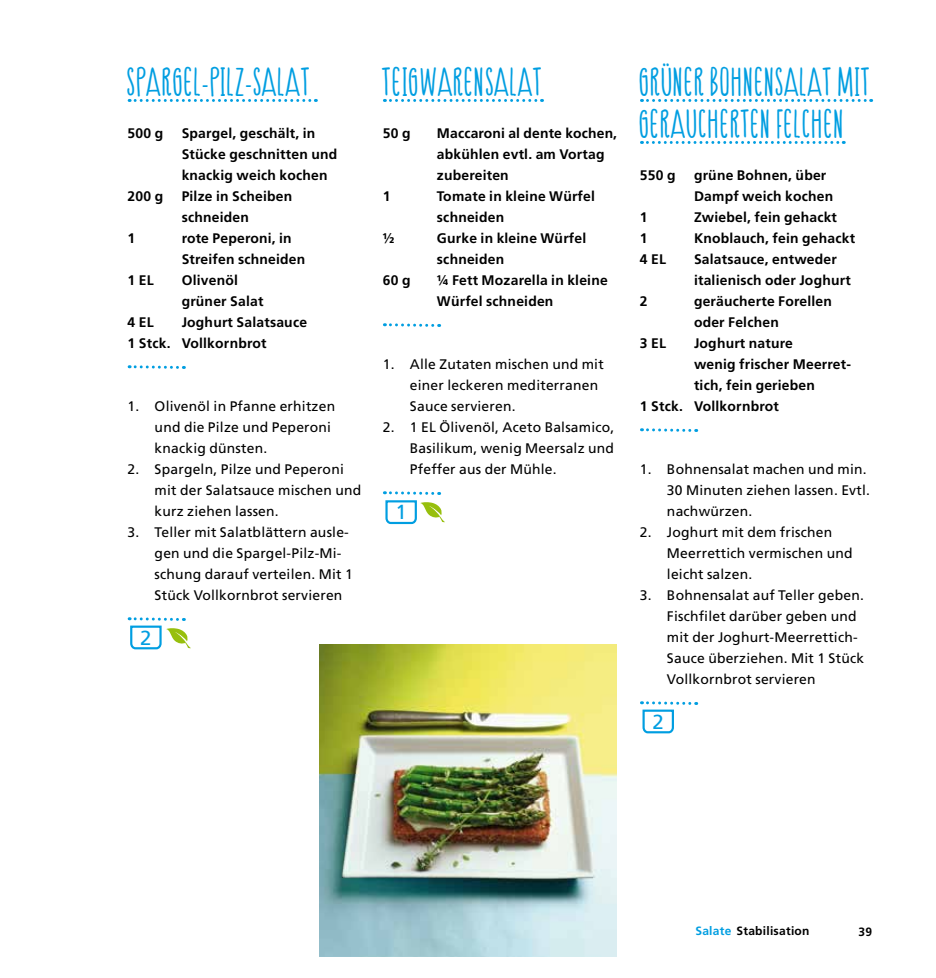
<style>
.page{position:relative;width:936px;height:978px;background:#fff}
.page>*{position:absolute;margin:0;border:0;box-sizing:border-box;transform-origin:0 0}
.t1{font:36px/42px "HAPPYCLOUD Heavy";letter-spacing:.02em;color:#009ee1}
.t2{font:20.4px "Frutiger LT";color:#009ee1}
.t3{font:13.8px/21px "Frutiger LT";letter-spacing:.015em;color:#000}
.t4{font:700 13.8px/21px "Frutiger LT";letter-spacing:.015em;color:#000}
.t5{font:700 12px "Frutiger LT";letter-spacing:.02em;color:#000}
.s1{color:#009ee1}
</style>
<div class="page">
<svg style="left:641px;top:99px;width:230px;height:3px"></svg>
<svg style="left:641px;top:141px;width:203px;height:3px"></svg>
<svg style="left:641px;top:428px;width:55px;height:4px"></svg>
<svg style="left:641px;top:701px;width:55px;height:33px"></svg>
<svg style="left:384px;top:99px;width:158px;height:3px"></svg>
<svg style="left:384px;top:323px;width:55px;height:4px"></svg>
<svg style="left:384px;top:491px;width:61px;height:34px"></svg>
<img style="left:319px;top:645px;width:297px;height:311px">
<svg style="left:129px;top:99px;width:187px;height:3px"></svg>
<svg style="left:129px;top:365px;width:55px;height:4px"></svg>
<svg style="left:129px;top:617px;width:62px;height:33px"></svg>
<h1 class="t1" style="left:128px;top:63px;width:185px">SPARGEL-PILZ-SALAT</h1>
<p class="t4" style="left:128px;top:123px;width:37px">500 g</p>
<p class="t4" style="left:182px;top:123px;width:157px">Spargel, geschält, in<br>Stücke geschnitten und knackig weich kochen</p>
<p class="t4" style="left:128px;top:186px;width:37px">200 g</p>
<p class="t4" style="left:182px;top:186px;width:112px">Pilze in Scheiben schneiden</p>
<p class="t4" style="left:128px;top:228px;width:9px">1</p>
<p class="t4" style="left:182px;top:228px;width:125px">rote Peperoni, in<br>Streifen schneiden</p>
<p class="t4" style="left:128px;top:270px;width:28px">1 EL</p>
<p class="t4" style="left:182px;top:270px;width:83px">Olivenöl grüner Salat</p>
<p class="t4" style="left:128px;top:312px;width:28px">4 EL</p>
<p class="t4" style="left:128px;top:312px;width:181px;text-indent:54px">Joghurt Salatsauce<br>1 Stck. Vollkornbrot</p>
<p class="t3" style="left:155px;top:396px;width:182px;text-indent:-27px">1. Olivenöl in Pfanne erhitzen und die Pilze und Peperoni knackig dünsten.</p>
<p class="t3" style="left:155px;top:459px;width:208px;text-indent:-27px">2. Spargeln, Pilze und Peperoni mit der Salatsauce mischen und kurz ziehen lassen.</p>
<p class="t3" style="left:155px;top:522px;width:199px;text-indent:-27px">3. Teller mit Salatblättern ausle&shy;gen und die Spargel-Pilz-Mi&shy;schung darauf verteilen. Mit 1<br>Stück Vollkornbrot servieren</p>
<h2 class="t2" style="left:140px;top:627px;width:13px">2</h2>
<h1 class="t1" style="left:383px;top:63px;width:162px">TEIGWARENSALAT</h1>
<p class="t4" style="left:383px;top:123px;width:29px">50 g</p>
<p class="t4" style="left:437px;top:123px;width:182px">Maccaroni al dente kochen, abkühlen evtl. am Vortag zubereiten</p>
<p class="t4" style="left:383px;top:186px;width:9px">1</p>
<p class="t4" style="left:437px;top:186px;width:160px">Tomate in kleine Würfel schneiden</p>
<p class="t4" style="left:383px;top:228px;width:13px">½</p>
<p class="t4" style="left:437px;top:228px;width:151px">Gurke in kleine Würfel schneiden</p>
<p class="t4" style="left:383px;top:270px;width:29px">60 g</p>
<p class="t4" style="left:437px;top:270px;width:172px">¼ Fett Mozarella in kleine<br>Würfel schneiden</p>
<p class="t3" style="left:410px;top:354px;width:195px;text-indent:-27px">1. Alle Zutaten mischen und mit einer leckeren mediterranen<br>Sauce servieren.</p>
<p class="t3" style="left:410px;top:417px;width:206px;text-align:justify;text-indent:-27px">2. 1 EL Ölivenöl, Aceto Balsamico, Basilikum, wenig Meersalz und Pfeffer aus der Mühle.</p>
<h2 class="t2" style="left:395px;top:502px;width:13px">1</h2>
<h1 class="t1" style="left:640px;top:63px;width:232px">GRÜNER BOHNENSALAT MIT<br>GERÄUCHERTEN FELCHEN</h1>
<p class="t4" style="left:640px;top:165px;width:37px">550 g</p>
<p class="t4" style="left:694px;top:165px;width:141px">grüne Bohnen, über<br>Dampf weich kochen</p>
<p class="t4" style="left:640px;top:207px;width:9px">1</p>
<p class="t4" style="left:694px;top:207px;width:144px">Zwiebel, fein gehackt</p>
<p class="t4" style="left:640px;top:228px;width:9px">1</p>
<p class="t4" style="left:694px;top:228px;width:163px">Knoblauch, fein gehackt</p>
<p class="t4" style="left:640px;top:249px;width:28px">4 EL</p>
<p class="t4" style="left:694px;top:249px;width:158px">Salatsauce, entweder italienisch oder Joghurt</p>
<p class="t4" style="left:640px;top:291px;width:9px">2</p>
<p class="t4" style="left:694px;top:291px;width:139px">geräucherte Forellen oder Felchen</p>
<p class="t4" style="left:640px;top:333px;width:28px">3 EL</p>
<p class="t4" style="left:694px;top:333px;width:100px">Joghurt nature</p>
<p class="t4" style="left:694px;top:354px;width:158px">wenig frischer Meerret-</p>
<p class="t4" style="left:694px;top:375px;width:122px">tich, fein gerieben</p>
<p class="t4" style="left:640px;top:396px;width:140px">1 Stck. Vollkornbrot</p>
<p class="t3" style="left:667px;top:459px;width:204px;text-indent:-27px">1. Bohnensalat machen und min.<br>30 Minuten ziehen lassen. Evtl. nachwürzen.</p>
<p class="t3" style="left:667px;top:522px;width:187px;text-indent:-27px">2. Joghurt mit dem frischen<br>Meerrettich vermischen und leicht salzen.</p>
<p class="t3" style="left:667px;top:585px;width:199px;text-indent:-27px">3. Bohnensalat auf Teller geben.<br>Fischfilet darüber geben und mit der Joghurt-Meerrettich-<br>Sauce überziehen. Mit 1 Stück<br>Vollkornbrot servieren</p>
<h2 class="t2" style="left:652px;top:711px;width:13px">2</h2>
<p class="t5" style="left:695px;top:925px;width:116px"><span class="s1">Salate</span> Stabilisation</p>
<p class="t5" style="left:858px;top:925px;width:15px">39</p>
</div>
